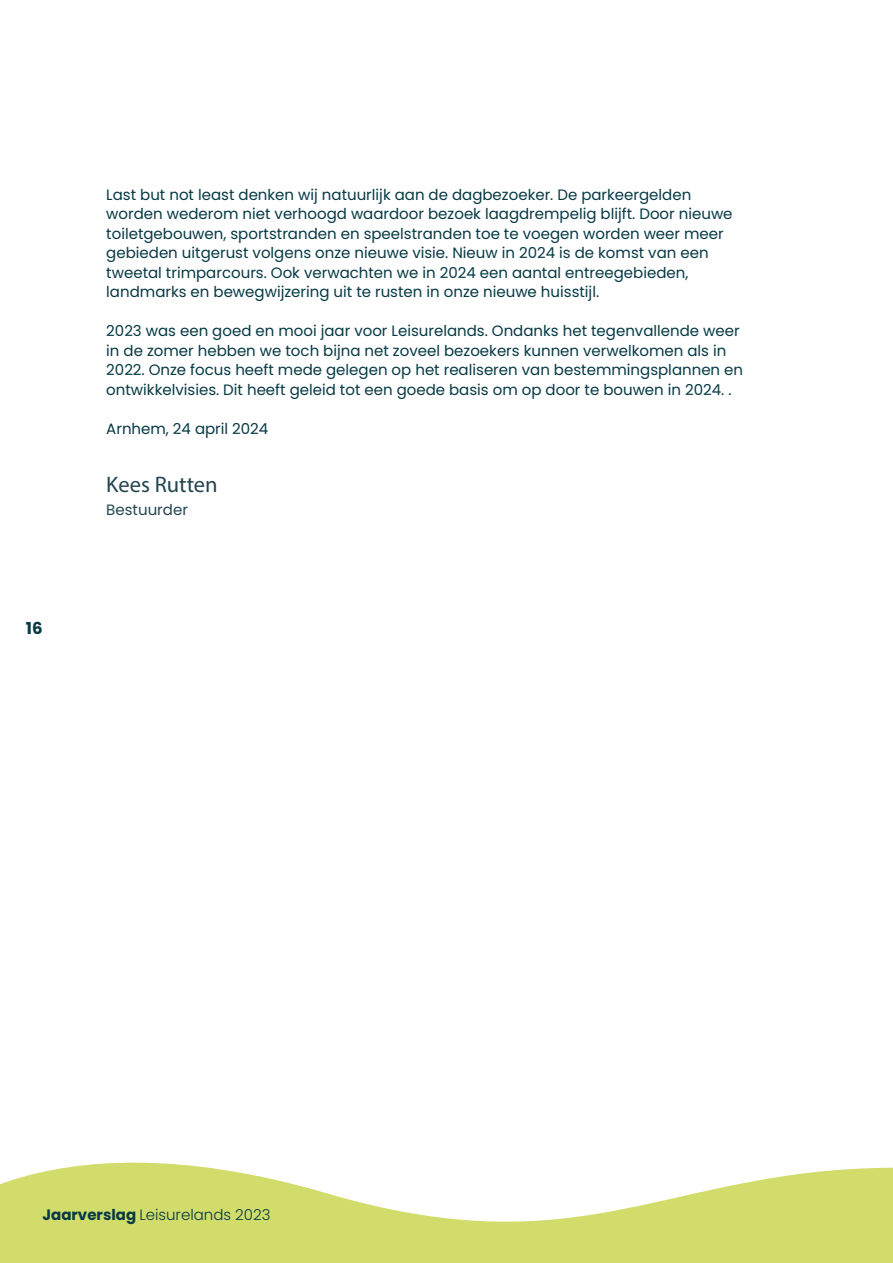
<style>
.page{position:relative;width:893px;height:1263px;background:#fff}
.page>*{position:absolute;margin:0;border:0;box-sizing:border-box;transform-origin:0 0}
.t1{font:22.5px "Myriad Pro";color:#24444f}
.t2{font:700 16.5px "Poppins";color:#063944}
.t3{font:15px/19.5px "Poppins";color:#063944}
.t4{font:300 15px "Poppins";color:#063944}
.t5{font:15px "Poppins";color:#24444f}
.s1{font-weight:700}
</style>
<div class="page">
<svg style="left:0;top:1162px;width:893px;height:101px;fill:#d2dc6a"></svg>
<p class="t2" style="left:26px;top:619px;width:18px">16</p>
<p class="t3" style="left:106px;top:185px;width:628px">Last but not least denken wij natuurlijk aan de dagbezoeker. De parkeergelden worden wederom niet verhoogd waardoor bezoek laagdrempelig blijft. Door nieuwe toiletgebouwen, sportstranden en speelstranden toe te voegen worden weer meer gebieden uitgerust volgens onze nieuwe visie. Nieuw in 2024 is de komst van een tweetal trimparcours. Ook verwachten we in 2024 een aantal entreegebieden, landmarks en bewegwijzering uit te rusten in onze nieuwe huisstijl.</p>
<p class="t3" style="left:106px;top:321px;width:638px">2023 was een goed en mooi jaar voor Leisurelands. Ondanks het tegenvallende weer in de zomer hebben we toch bijna net zoveel bezoekers kunnen verwelkomen als in 2022. Onze focus heeft mede gelegen op het realiseren van bestemmingsplannen en ontwikkelvisies. Dit heeft geleid tot een goede basis om op door te bouwen in 2024. .</p>
<p class="t3" style="left:106px;top:419px;width:164px">Arnhem, 24 april 2024</p>
<h1 class="t1" style="left:106px;top:471px;width:113px">Kees Rutten</h1>
<p class="t5" style="left:106px;top:501px;width:83px">Bestuurder</p>
<p class="t4" style="left:43px;top:1206px;width:229px"><span class="s1">Jaarverslag</span> Leisurelands 2023</p>
</div>
